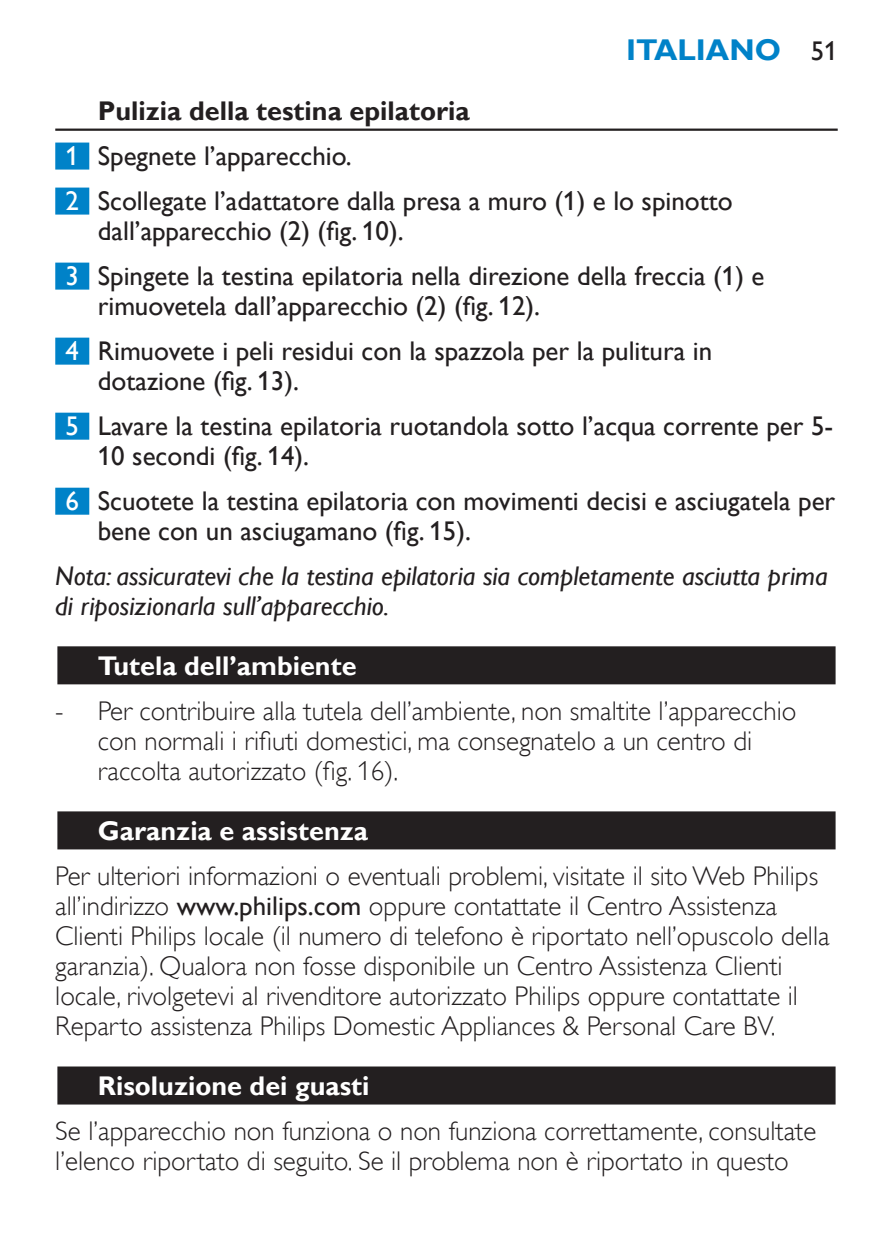
<style>
.page{position:relative;width:893px;height:1259px;background:#fff}
.page>*{position:absolute;margin:0;border:0;box-sizing:border-box;transform-origin:0 0}
.t1{font:700 30px "Gill Sans Alt One WGL";color:#0082c8}
.t2{font:27px/30px "Gill Sans Alt One WGL Light";color:#231f20}
.t3{font:27px/30px "Gill Sans Alt One WGL";color:#231f20}
.t4{font:italic 27px/30px "Gill Sans Alt One WGL";color:#231f20}
.t5{font:700 27px "Gill Sans Alt One WGL";color:#fff}
.t6{font:700 27px/45px "Gill Sans Alt One WGL";color:#231f20}
.t7{font:27px "Gill Sans Alt One WGL";color:#fff}
.s1{font-weight:400;font-size:27px;color:#231f20}
.s2{font-weight:400;color:#fff}
.s3{font-weight:400}
.s4{color:#fff}
.s5{font-family:"Gill Sans Alt One WGL"}
</style>
<div class="page">
<hr style="left:55px;top:129px;width:783px;height:2px;background:#231f20">
<div style="left:55px;top:143px;width:34px;height:27px;background:#0082c8"></div>
<div style="left:55px;top:188px;width:34px;height:27px;background:#0082c8"></div>
<div style="left:55px;top:263px;width:34px;height:27px;background:#0082c8"></div>
<div style="left:55px;top:338px;width:34px;height:27px;background:#0082c8"></div>
<div style="left:55px;top:413px;width:34px;height:27px;background:#0082c8"></div>
<div style="left:55px;top:488px;width:34px;height:27px;background:#0082c8"></div>
<div style="left:55px;top:644px;width:783px;height:43px;background:linear-gradient(to right,#adabab,#adabab)"></div>
<div style="left:57px;top:646px;width:779px;height:38px;background:#231f20"></div>
<div style="left:55px;top:809px;width:783px;height:43px;background:linear-gradient(to right,#9e9c9d,#9e9c9d)"></div>
<div style="left:57px;top:811px;width:779px;height:38px;background:#231f20"></div>
<div style="left:55px;top:1064px;width:783px;height:43px;background:linear-gradient(to right,#878586,#878586)"></div>
<div style="left:57px;top:1066px;width:779px;height:38px;background:#231f20"></div>
<p class="t1" style="left:626px;top:29px;width:213px">Italiano <span class="s1">51</span></p>
<p class="t6" style="left:66px;top:88px;width:406px;text-indent:32px">Pulizia della testina epilatoria<br><span class="s2">1</span> <span class="s3">Spegnete l’apparecchio.</span></p>
<p class="t7" style="left:55px;top:182px;width:9px">2</p>
<p class="t3" style="left:98px;top:186px;width:636px">Scollegate l’adattatore dalla presa a muro (1) e lo spinotto dall’apparecchio (2) (fig. 10).</p>
<p class="t7" style="left:55px;top:257px;width:9px">3</p>
<p class="t3" style="left:98px;top:261px;width:668px">Spingete la testina epilatoria nella direzione della freccia (1) e rimuovetela dall’apparecchio (2) (fig. 12).</p>
<p class="t7" style="left:55px;top:332px;width:9px">4</p>
<p class="t3" style="left:98px;top:336px;width:616px">Rimuovete i peli residui con la spazzola per la pulitura in dotazione (fig. 13).</p>
<p class="t3" style="left:98px;top:411px;width:737px;text-indent:-32px"><span class="s4">5</span> Lavare la testina epilatoria ruotandola sotto l’acqua corrente per 5-<br>10 secondi (fig. 14).</p>
<p class="t3" style="left:98px;top:486px;width:739px;text-indent:-32px"><span class="s4">6</span> Scuotete la testina epilatoria con movimenti decisi e asciugatela per bene con un asciugamano (fig. 15).</p>
<p class="t4" style="left:55px;top:561px;width:774px">Nota: assicuratevi che la testina epilatoria sia completamente asciutta prima di riposizionarla sull’apparecchio.</p>
<p class="t5" style="left:98px;top:647px;width:260px">Tutela dell’ambiente</p>
<p class="t2" style="left:98px;top:696px;width:700px">Per contribuire alla tutela dell’ambiente, non smaltite l’apparecchio con normali i rifiuti domestici, ma consegnatelo a un centro di raccolta autorizzato (fig. 16).</p>
<p class="t5" style="left:98px;top:812px;width:272px">Garanzia e assistenza</p>
<p class="t2" style="left:55px;top:861px;width:776px">Per ulteriori informazioni o eventuali problemi, visitate il sito Web Philips all’indirizzo <span class="s5">www.philips.com</span> oppure contattate il Centro Assistenza Clienti Philips locale (il numero di telefono è riportato nell’opuscolo della garanzia). Qualora non fosse disponibile un Centro Assistenza Clienti locale, rivolgetevi al rivenditore autorizzato Philips oppure contattate il Reparto assistenza Philips Domestic Appliances &amp; Personal Care BV.</p>
<p class="t5" style="left:98px;top:1068px;width:273px">Risoluzione dei guasti</p>
<p class="t2" style="left:55px;top:1116px;width:763px">Se l’apparecchio non funziona o non funziona correttamente, consultate l’elenco riportato di seguito. Se il problema non è riportato in questo</p>
<p class="t2" style="left:55px;top:696px;width:10px">-</p>
</div>
